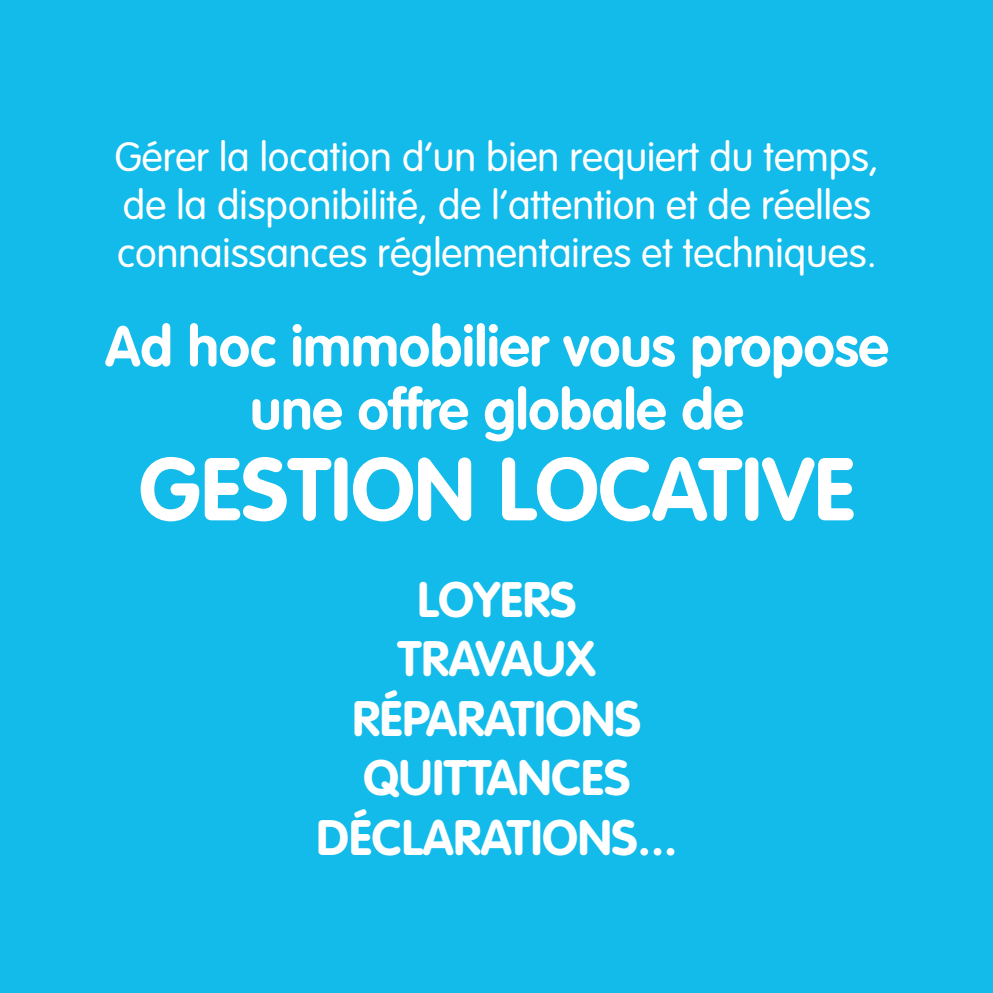
<style>
.page{position:relative;width:993px;height:993px;background:#fff}
.page>*{position:absolute;margin:0;border:0;box-sizing:border-box;transform-origin:0 0}
.t1{font:700 87.5px "VAG Rounded";color:#fff}
.t2{font:700 56px/63px "VAG Rounded";color:#fff;text-align:center}
.t3{font:700 49px/59.5px "VAG Rounded";color:#fff;text-align:center}
.t4{font:300 40.25px/48.3px "VAG Rounded";color:#fff}
</style>
<div class="page">
<div style="left:0;top:0;width:992px;height:992px;background:#12bbea"></div>
<p class="t4" style="left:115px;top:132px;width:765px">Gérer la location d’un bien requiert du temps, de la disponibilité, de l’attention et de réelles connaissances réglementaires et techniques.</p>
<h2 class="t2" style="left:105px;top:314px;width:784px">Ad hoc immobilier vous propose une offre globale de</h2>
<h1 class="t1" style="left:139px;top:438px;width:716px">GESTION LOCATIVE</h1>
<p class="t3" style="left:316px;top:569px;width:362px">LOYERS<br>TRAVAUX<br>RÉPARATIONS<br>QUITTANCES<br>DÉCLARATIONS...</p>
</div>
